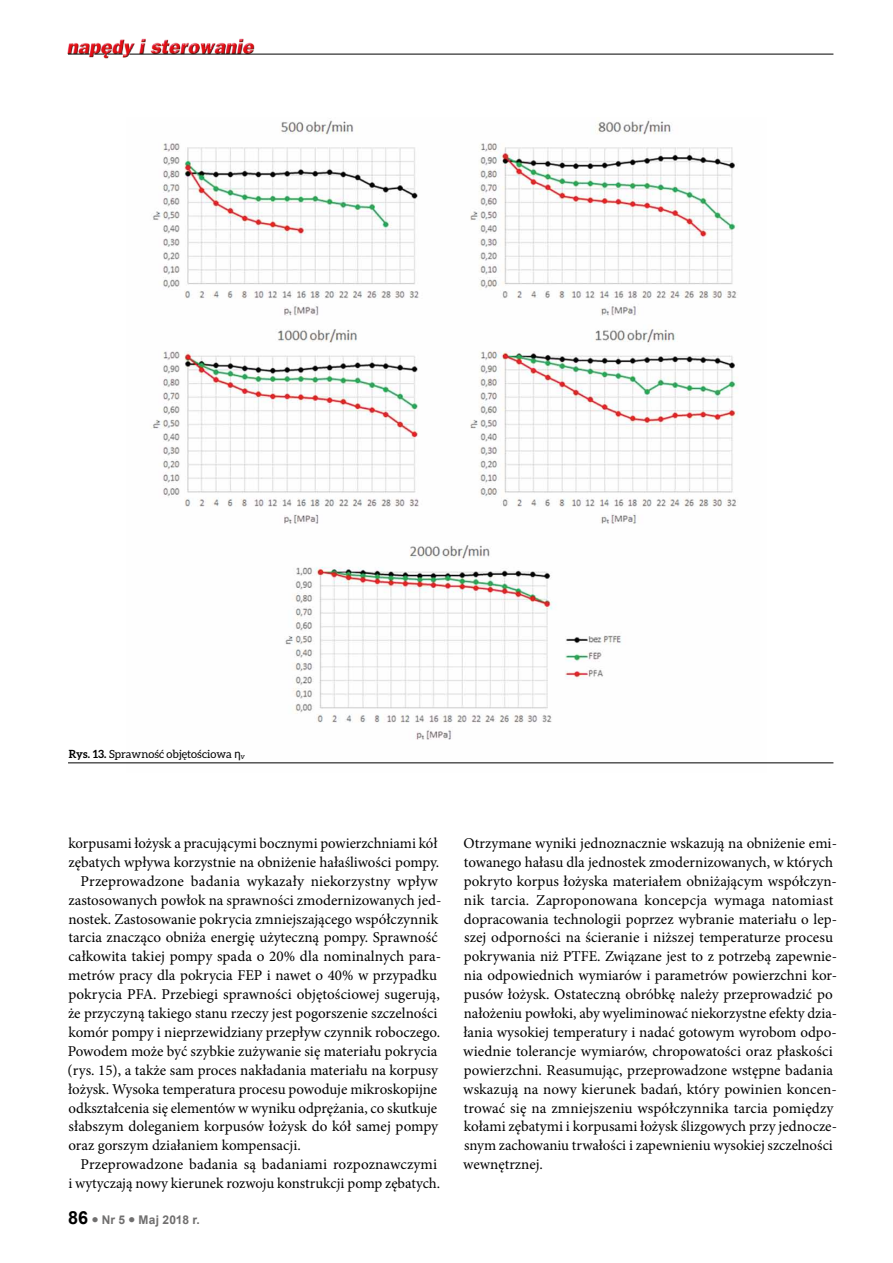
<style>
.page{position:relative;width:893px;height:1263px;background:#fff}
.page>*{position:absolute;margin:0;border:0;box-sizing:border-box;transform-origin:0 0}
.t1{font:15px/18.9px "Minion Pro";color:#000}
.t2{font:700 12px "Arial";letter-spacing:.015em;color:#706f6f}
.t3{font:11.25px "Aleo";letter-spacing:.005em;color:#000}
.s1{font-weight:700}
.s2{font-family:"Tahoma"}
.s3{font-size:18px;color:#000}
</style>
<div class="page">
<img style="left:67px;top:38px;width:190px;height:21px">
<hr style="left:129px;top:54px;width:704px;height:1px;background:#000">
<svg style="left:68px;top:54px;width:55px;height:1px"></svg>
<img style="left:126px;top:120px;width:641px;height:643px">
<hr style="left:68px;top:763px;width:765px;height:1px;background:#000">
<p class="t3" style="left:69px;top:747px;width:178px"><span class="s1">Rys. 13.</span> Sprawność objętościowa <span class="s2">η</span><sub>v</sub></p>
<p class="t1" style="left:68px;top:834px;width:370px">korpusami łożysk a pracującymi bocznymi powierzchniami kół</p>
<p class="t1" style="left:69px;top:853px;width:372px">zębatych wpływa korzystnie na obniżenie hałaśliwości pompy.</p>
<p class="t1" style="left:81px;top:871px;width:359px">Przeprowadzone badania wykazały niekorzystny wpływ</p>
<p class="t1" style="left:69px;top:890px;width:374px">zastosowanych powłok na sprawności zmodernizowanych jed-</p>
<p class="t1" style="left:68px;top:909px;width:371px">nostek. Zastosowanie pokrycia zmniejszającego współczynnik</p>
<p class="t1" style="left:68px;top:928px;width:371px">tarcia znacząco obniża energię użyteczną pompy. Sprawność</p>
<p class="t1" style="left:68px;top:947px;width:374px">całkowita takiej pompy spada o 20% dla nominalnych para-</p>
<p class="t1" style="left:68px;top:966px;width:370px">metrów pracy dla pokrycia FEP i nawet o 40% w przypadku</p>
<p class="t1" style="left:68px;top:985px;width:373px">pokrycia PFA. Przebiegi sprawności objętościowej sugerują,</p>
<p class="t1" style="left:68px;top:1004px;width:371px">że przyczyną takiego stanu rzeczy jest pogorszenie szczelności</p>
<p class="t1" style="left:68px;top:1023px;width:373px">komór pompy i nieprzewidziany przepływ czynnik roboczego.</p>
<p class="t1" style="left:68px;top:1042px;width:371px">Powodem może być szybkie zużywanie się materiału pokrycia</p>
<p class="t1" style="left:68px;top:1060px;width:372px">(rys. 15), a także sam proces nakładania materiału na korpusy</p>
<p class="t1" style="left:68px;top:1079px;width:371px">łożysk. Wysoka temperatura procesu powoduje mikroskopijne</p>
<p class="t1" style="left:68px;top:1098px;width:370px">odkształcenia się elementów w wyniku odprężania, co skutkuje</p>
<p class="t1" style="left:69px;top:1117px;width:371px">słabszym doleganiem korpusów łożysk do kół samej pompy</p>
<p class="t1" style="left:68px;top:1136px;width:234px">oraz gorszym działaniem kompensacji.</p>
<p class="t1" style="left:81px;top:1155px;width:358px">Przeprowadzone badania są badaniami rozpoznawczymi</p>
<p class="t1" style="left:68px;top:1174px;width:373px">i wytyczają nowy kierunek rozwoju konstrukcji pomp zębatych.</p>
<p class="t2" style="left:68px;top:1212px;width:133px"><span class="s3">86</span> ● Nr 5 ● Maj 2018 r.</p>
<p class="t1" style="left:463px;top:834px;width:375px">Otrzymane wyniki jednoznacznie wskazują na obniżenie emi&shy;towanego hałasu dla jednostek zmodernizowanych, w których pokryto korpus łożyska materiałem obniżającym współczyn&shy;nik tarcia. Zaproponowana koncepcja wymaga natomiast dopracowania technologii poprzez wybranie materiału o lep&shy;szej odporności na ścieranie i niższej temperaturze procesu pokrywania niż PTFE. Związane jest to z potrzebą zapewnie&shy;nia odpowiednich wymiarów i parametrów powierzchni kor&shy;pusów łożysk. Ostateczną obróbkę należy przeprowadzić po nałożeniu powłoki, aby wyeliminować niekorzystne efekty dzia&shy;łania wysokiej temperatury i nadać gotowym wyrobom odpo&shy;wiednie tolerancje wymiarów, chropowatości oraz płaskości powierzchni. Reasumując, przeprowadzone wstępne badania wskazują na nowy kierunek badań, który powinien koncen&shy;trować się na zmniejszeniu współczynnika tarcia pomiędzy kołami zębatymi i korpusami łożysk ślizgowych przy jednocze&shy;snym zachowaniu trwałości i zapewnieniu wysokiej szczelności wewnętrznej.</p>
</div>
